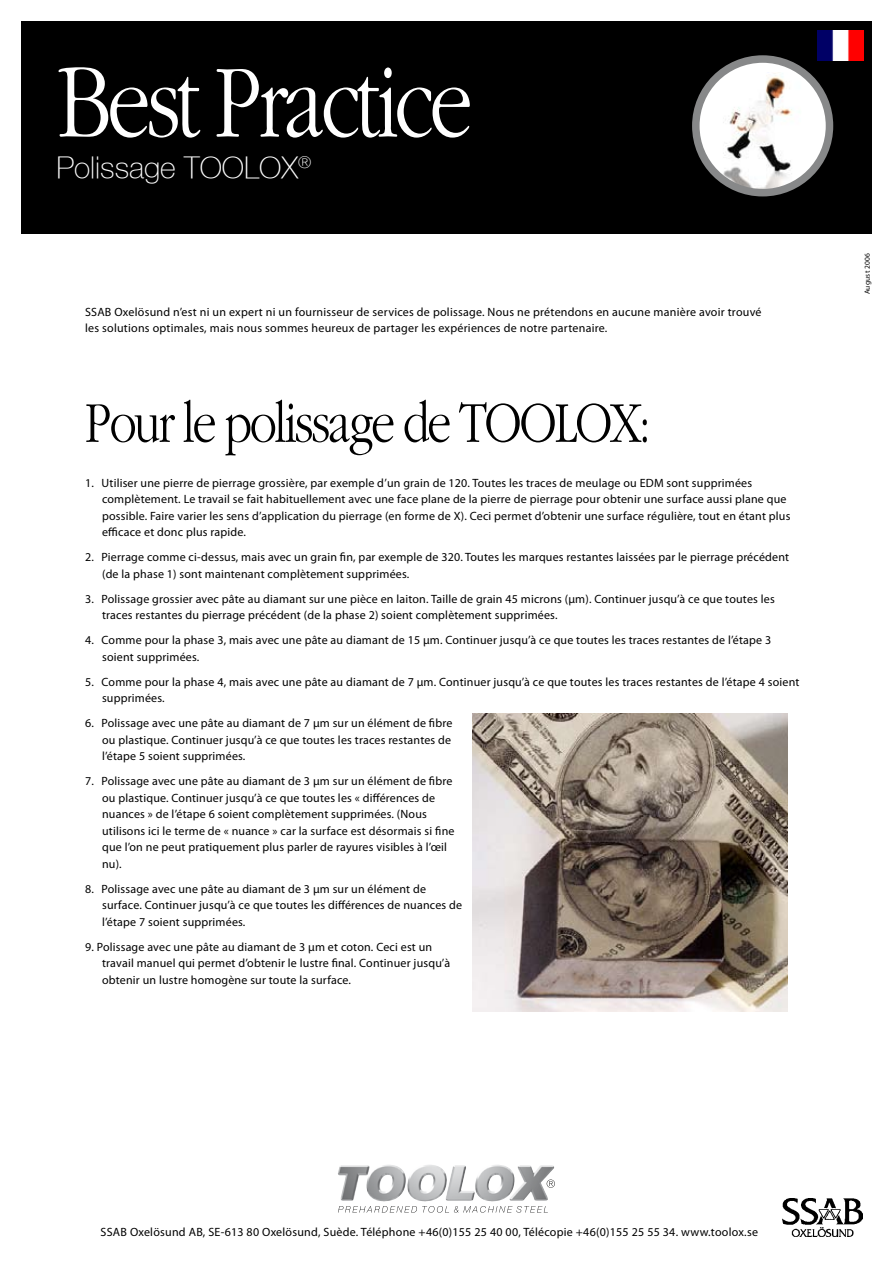
<style>
.page{position:relative;width:893px;height:1263px;background:#fff}
.page>*{position:absolute;margin:0;border:0;box-sizing:border-box;transform-origin:0 0}
.t1{font:300 108px "Caramond";letter-spacing:-.04em;color:#fff}
.t2{font:300 60px "Caramond";letter-spacing:-.04em;color:#000}
.t3{font:100 30px "Helvetica Neue";color:#fff}
.t4{font:12px/16.5px "Myriad Pro";letter-spacing:.015em;color:#000}
.t5{font:100 12px "Helvetica Neue";letter-spacing:.02em;color:#000}
.t6{font:7.5px "Myriad Pro";letter-spacing:.03em;color:#000}
</style>
<div class="page">
<div style="left:21px;top:21px;width:851px;height:213px;background:#000"></div>
<svg style="left:696px;top:59px;width:133px;height:134px"></svg>
<img style="left:697px;top:72px;width:132px;height:121px">
<div style="left:692px;top:55px;width:141px;height:141px;border:8px solid #878889;border-radius:50%"></div>
<img style="left:783px;top:1198px;width:80px;height:38px">
<svg style="left:547px;top:1179px;width:8px;height:9px"></svg>
<img style="left:338px;top:1165px;width:174px;height:36px">
<svg style="left:338px;top:1206px;width:210px;height:7px"></svg>
<img style="left:473px;top:713px;width:314px;height:298px">
<img style="left:817px;top:31px;width:47px;height:29px">
<h1 class="t1" style="left:56px;top:43px;width:418px">Best Practice</h1>
<h3 class="t3" style="left:56px;top:150px;width:256px">Polissage TOOLOX<sup>®</sup></h3>
<p class="t4" style="left:85px;top:303px;width:678px">SSAB Oxelösund n’est ni un expert ni un fournisseur de services de polissage. Nous ne prétendons en aucune manière avoir trouvé les solutions optimales, mais nous sommes heureux de partager les expériences de notre partenaire.</p>
<h2 class="t2" style="left:85px;top:390px;width:567px">Pour le polissage de TOOLOX:</h2>
<p class="t4" style="left:102px;top:474px;width:690px;text-indent:-17px">1. Utiliser une pierre de pierrage grossière, par exemple d’un grain de 120. Toutes les traces de meulage ou EDM sont supprimées complètement. Le travail se fait habituellement avec une face plane de la pierre de pierrage pour obtenir une surface aussi plane que possible. Faire varier les sens d’application du pierrage (en forme de X). Ceci permet d’obtenir une surface régulière, tout en étant plus efficace et donc plus rapide.</p>
<p class="t4" style="left:102px;top:549px;width:688px;text-indent:-17px">2. Pierrage comme ci-dessus, mais avec un grain fin, par exemple de 320. Toutes les marques restantes laissées par le pierrage précédent (de la phase 1) sont maintenant complètement supprimées.</p>
<p class="t4" style="left:102px;top:590px;width:674px;text-indent:-17px">3. Polissage grossier avec pâte au diamant sur une pièce en laiton. Taille de grain 45 microns (µm). Continuer jusqu’à ce que toutes les traces restantes du pierrage précédent (de la phase 2) soient complètement supprimées.</p>
<p class="t4" style="left:102px;top:632px;width:671px;text-indent:-17px">4. Comme pour la phase 3, mais avec une pâte au diamant de 15 µm. Continuer jusqu’à ce que toutes les traces restantes de l’étape 3 soient supprimées.</p>
<p class="t4" style="left:102px;top:673px;width:699px;text-indent:-17px">5. Comme pour la phase 4, mais avec une pâte au diamant de 7 µm. Continuer jusqu’à ce que toutes les traces restantes de l’étape 4 soient supprimées.</p>
<p class="t4" style="left:102px;top:715px;width:352px;text-align:justify;text-indent:-17px">6. Polissage avec une pâte au diamant de 7 µm sur un élément de fibre ou plastique. Continuer jusqu’à ce que toutes les traces restantes de l’étape 5 soient supprimées.</p>
<p class="t4" style="left:102px;top:773px;width:354px;text-indent:-17px">7. Polissage avec une pâte au diamant de 3 µm sur un élément de fibre ou plastique. Continuer jusqu’à ce que toutes les « différences de nuances » de l’étape 6 soient complètement supprimées. (Nous utilisons ici le terme de « nuance » car la surface est désormais si fine que l’on ne peut pratiquement plus parler de rayures visibles à l’œil nu).</p>
<p class="t4" style="left:102px;top:880px;width:362px;text-indent:-17px">8. Polissage avec une pâte au diamant de 3 µm sur un élément de surface. Continuer jusqu’à ce que toutes les différences de nuances de l’étape 7 soient supprimées.</p>
<p class="t4" style="left:102px;top:938px;width:350px;text-indent:-17px">9. Polissage avec une pâte au diamant de 3 µm et coton. Ceci est un travail manuel qui permet d’obtenir le lustre final. Continuer jusqu’à obtenir un lustre homogène sur toute la surface.</p>
<p class="t6" style="left:863px;top:294px;width:43px;rotate:-90deg">August 2006</p>
<p class="t5" style="left:101px;top:1225px;width:659px">SSAB Oxelösund AB, SE-613 80 Oxelösund, Suède. Téléphone +46(0)155 25 40 00, Télécopie +46(0)155 25 55 34. www.toolox.se</p>
</div>
